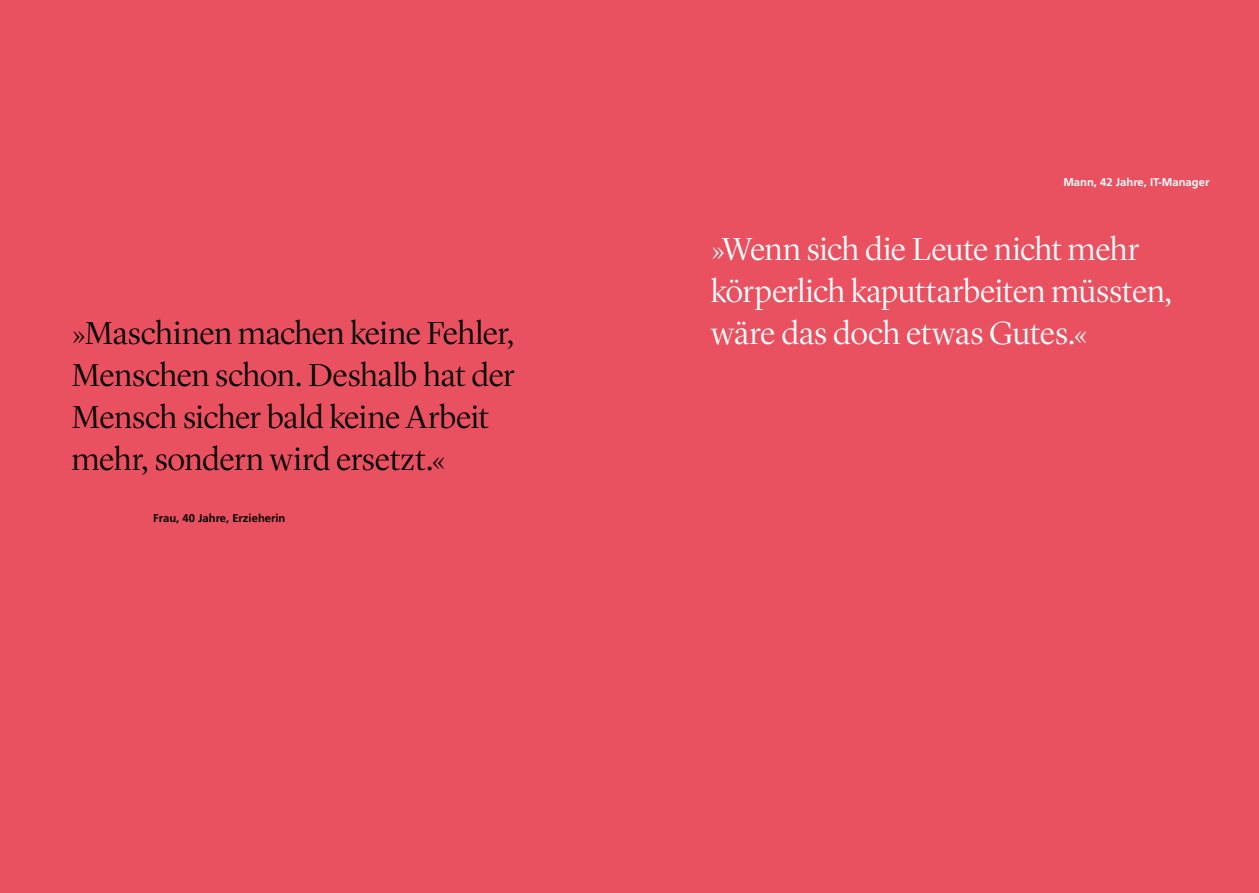
<style>
.page{position:relative;width:1259px;height:893px;background:#ea5160}
.page>*{position:absolute;margin:0;border:0;box-sizing:border-box;transform-origin:0 0}
.t1{font:300 33px/42px "Lyon Display";letter-spacing:-.005em;color:#000}
.t2{font:300 33px/42px "Lyon Display";letter-spacing:-.005em;color:#fff}
.t3{font:700 11.25px "Frutiger LT Std";color:#fff}
.t4{font:700 11.25px "Frutiger LT Std";color:#000}
</style>
<div class="page">
<p class="t1" style="left:72px;top:309px;width:444px">»Maschinen machen keine Fehler,<br>Menschen schon. Deshalb hat der<br>Mensch sicher bald keine Arbeit mehr, sondern wird ersetzt.«</p>
<p class="t4" style="left:153px;top:511px;width:134px">Frau, 40 Jahre, Erzieherin</p>
<p class="t3" style="left:1063px;top:175px;width:148px">Mann, 42 Jahre, IT-Manager</p>
<p class="t2" style="left:711px;top:225px;width:462px">»Wenn sich die Leute nicht mehr körperlich kaputtarbeiten müssten, wäre das doch etwas Gutes.«</p>
</div>
